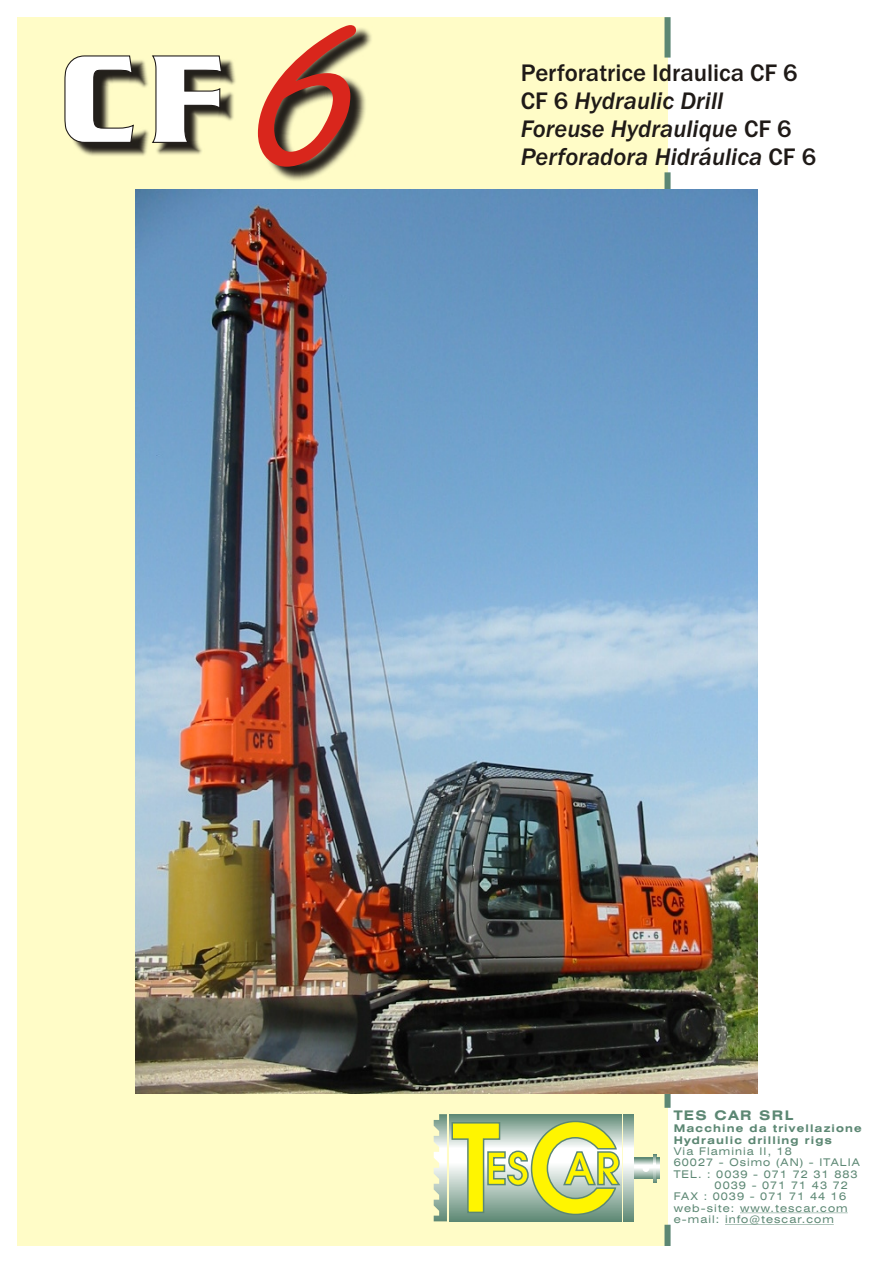
<style>
.page{position:relative;width:894px;height:1263px;background:#fff}
.page>*{position:absolute;margin:0;border:0;box-sizing:border-box;transform-origin:0 0}
.t1{font:300px "Freestyle Scr D";color:#d9261c}
.t2{font:129.6px "Serpentine D Bol";color:#fff;scale:.88 1}
.t3{font:italic 500 24.75px/28px "Franklin Gothic";color:#1f1a17}
.t4{font:700 13.2px "Swis 721 Ex BT";letter-spacing:.11em;color:#5c8773}
.t5{font:10.65px "Swis 721 Ex BT";letter-spacing:.1em;color:#5c8773}
.t6{font:700 10.65px/11.4px "Swis 721 Ex BT";letter-spacing:.11em;color:#5c8773}
.s1{font-style:normal}
</style>
<div class="page">
<div style="left:17px;top:17px;width:651px;height:1229px;background:#fffcc7"></div>
<img style="left:71px;top:60px;width:78px;height:96px">
<img style="left:156px;top:59px;width:80px;height:96px">
<div style="left:665px;top:17px;width:6px;height:41px;background:#5c8773"></div>
<div style="left:665px;top:1225px;width:6px;height:21px;background:#5c8773"></div>
<div style="left:665px;top:172px;width:6px;height:32px;background:#5c8773"></div>
<div style="left:665px;top:1089px;width:6px;height:19px;background:#5c8773"></div>
<svg style="left:633px;top:1158px;width:21px;height:21px"></svg>
<div style="left:643px;top:1165px;width:6px;height:7px;background:#fff;border-radius:50%"></div>
<svg style="left:434px;top:1114px;width:188px;height:107px;background:#bfcd7e"></svg>
<svg style="left:623px;top:1114px;width:10px;height:107px"></svg>
<svg style="left:654px;top:1154px;width:3px;height:29px"></svg>
<svg style="left:657px;top:1158px;width:2px;height:21px"></svg>
<hr style="left:740px;top:1213px;width:108px;height:1px;background:#5c8773">
<hr style="left:725px;top:1224px;width:109px;height:1px;background:#5c8773">
<img style="left:263px;top:28px;width:109px;height:153px">
<img style="left:136px;top:190px;width:621px;height:903px">
<h2 class="t2" style="left:60px;top:37px;width:185px">CF</h2>
<h1 class="t1" style="left:263px;top:-33px;width:104px">6</h1>
<h3 class="t3" style="left:521px;top:61px;width:278px"><span class="s1">Perforatrice Idraulica CF 6<br>CF 6</span> Hydraulic Drill<br>Foreuse Hydraulique <span class="s1">CF 6</span></h3>
<h3 class="t3" style="left:521px;top:145px;width:297px">Perforadora Hidráulica <span class="s1">CF 6</span></h3>
<p class="t4" style="left:674px;top:1110px;width:121px">TES CAR SRL</p>
<p class="t6" style="left:674px;top:1124px;width:190px">Macchine da trivellazione<br>Hydraulic drilling rigs</p>
<p class="t5" style="left:674px;top:1147px;width:120px">Via Flaminia II, 18</p>
<p class="t5" style="left:674px;top:1158px;width:188px">60027 - Osimo (AN) - ITALIA</p>
<p class="t5" style="left:674px;top:1170px;width:185px">TEL. : 0039 - 071 72 31 883</p>
<p class="t5" style="left:715px;top:1181px;width:135px">0039 - 071 71 43 72</p>
<p class="t5" style="left:674px;top:1192px;width:174px">FAX : 0039 - 071 71 44 16</p>
<p class="t5" style="left:674px;top:1204px;width:175px">web-site: www.tescar.com</p>
<p class="t5" style="left:674px;top:1215px;width:162px">e-mail: info@tescar.com</p>
</div>
